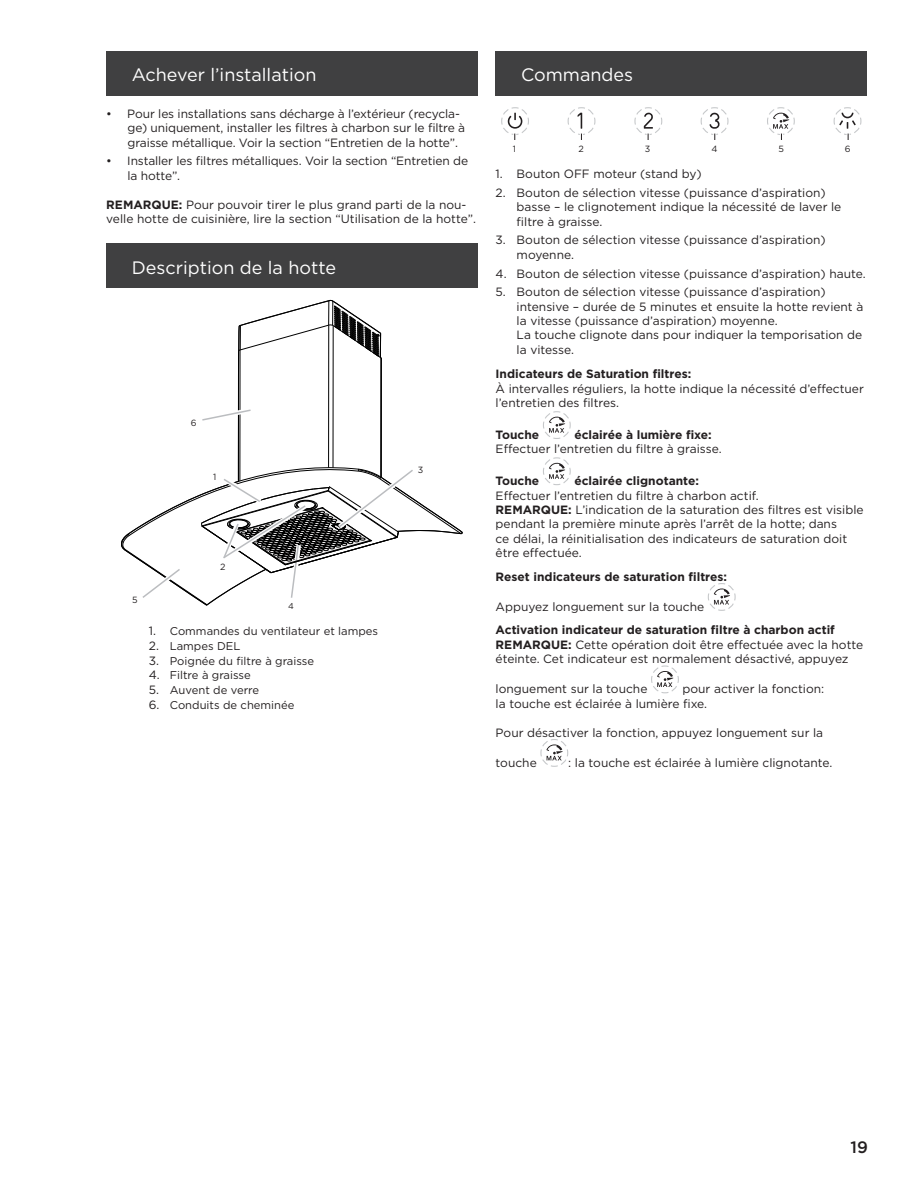
<style>
.page{position:relative;width:918px;height:1188px;background:#fff}
.page>*{position:absolute;margin:0;border:0;box-sizing:border-box;transform-origin:0 0}
.t1{font:18px "Gotham";color:#fff}
.t2{font:500 16.5px "Gotham";color:#231f20}
.t3{font:12px/14.4px "Gotham";color:#231f20}
.t4{font:700 12px "Gotham";color:#231f20}
.t5{font:11.25px "Gotham";color:#231f20}
.t6{font:9px "Gotham";color:#231f20}
.t7{font:8.55px "Gotham";color:#231f20}
.s1{font-weight:700}
.s2{font-size:12px}
</style>
<div class="page">
<div style="left:106px;top:51px;width:372px;height:44px;background:#404041"></div>
<div style="left:106px;top:244px;width:372px;height:44px;background:#404041"></div>
<svg style="left:120px;top:243px;width:343px;height:363px"></svg>
<hr style="left:240px;top:350px;width:1px;height:131px;background:#000">
<hr style="left:333px;top:326px;width:1px;height:142px;background:#000">
<hr style="left:328px;top:325px;width:1px;height:143px;background:#000">
<hr style="left:238px;top:351px;width:1px;height:130px;background:#000">
<hr style="left:381px;top:358px;width:1px;height:119px;background:#000">
<svg style="left:238px;top:300px;width:144px;height:59px"></svg>
<svg style="left:198px;top:405px;width:58px;height:20px"></svg>
<svg style="left:120px;top:462px;width:343px;height:143px"></svg>
<div style="left:496px;top:51px;width:371px;height:44px;background:#404041"></div>
<svg style="left:501px;top:107px;width:28px;height:33px"></svg>
<svg style="left:567px;top:107px;width:29px;height:33px"></svg>
<svg style="left:833px;top:107px;width:29px;height:33px"></svg>
<svg style="left:767px;top:107px;width:28px;height:33px"></svg>
<svg style="left:700px;top:107px;width:29px;height:33px"></svg>
<svg style="left:634px;top:107px;width:29px;height:33px"></svg>
<svg style="left:543px;top:411px;width:28px;height:28px"></svg>
<svg style="left:543px;top:457px;width:28px;height:29px"></svg>
<svg style="left:707px;top:583px;width:29px;height:28px"></svg>
<svg style="left:651px;top:665px;width:28px;height:29px"></svg>
<svg style="left:540px;top:739px;width:29px;height:28px"></svg>
<h1 class="t1" style="left:132px;top:66px;width:186px">Achever l’installation</h1>
<p class="t3" style="left:127px;top:107px;width:339px">Pour les installations sans décharge à l’extérieur (recycla&shy;ge) uniquement, installer les filtres à charbon sur le filtre à graisse métallique. Voir la section “Entretien de la hotte”.</p>
<p class="t3" style="left:127px;top:155px;width:342px">Installer les filtres métalliques. Voir la section “Entretien de la hotte”.</p>
<p class="t3" style="left:106px;top:198px;width:371px"><span class="s1">REMARQUE:</span> Pour pouvoir tirer le plus grand parti de la nou&shy;velle hotte de cuisinière, lire la section “Utilisation de la hotte”.</p>
<h1 class="t1" style="left:132px;top:259px;width:206px">Description de la hotte</h1>
<p class="t6" style="left:191px;top:419px;width:7px">6</p>
<p class="t6" style="left:213px;top:473px;width:5px">1</p>
<p class="t6" style="left:132px;top:596px;width:7px">5</p>
<p class="t6" style="left:220px;top:562px;width:7px">2</p>
<p class="t7" style="left:288px;top:602px;width:7px">4</p>
<p class="t5" style="left:149px;top:626px;width:231px"><span class="s2">1.</span> Commandes du ventilateur et lampes</p>
<p class="t5" style="left:149px;top:641px;width:93px"><span class="s2">2.</span> Lampes DEL</p>
<p class="t5" style="left:149px;top:655px;width:167px"><span class="s2">3.</span> Poignée du filtre à graisse</p>
<p class="t5" style="left:149px;top:670px;width:104px"><span class="s2">4.</span> Filtre à graisse</p>
<p class="t5" style="left:149px;top:685px;width:112px"><span class="s2">5.</span> Auvent de verre</p>
<p class="t5" style="left:149px;top:700px;width:147px"><span class="s2">6.</span> Conduits de cheminée</p>
<p class="t6" style="left:418px;top:466px;width:7px">3</p>
<h1 class="t1" style="left:521px;top:66px;width:114px">Commandes</h1>
<p class="t6" style="left:513px;top:145px;width:5px">1</p>
<p class="t6" style="left:578px;top:145px;width:7px">2</p>
<p class="t6" style="left:645px;top:145px;width:7px">3</p>
<p class="t6" style="left:711px;top:145px;width:8px">4</p>
<p class="t6" style="left:778px;top:145px;width:7px">5</p>
<p class="t6" style="left:845px;top:145px;width:7px">6</p>
<p class="t3" style="left:496px;top:168px;width:208px">1. Bouton OFF moteur (stand by)</p>
<p class="t3" style="left:517px;top:186px;width:326px;text-indent:-21px">2. Bouton de sélection vitesse (puissance d’aspiration) basse – le clignotement indique la nécessité de laver le filtre à graisse.</p>
<p class="t3" style="left:517px;top:234px;width:311px;text-indent:-21px">3. Bouton de sélection vitesse (puissance d’aspiration) moyenne.</p>
<p class="t3" style="left:496px;top:267px;width:372px">4. Bouton de sélection vitesse (puissance d’aspiration) haute.</p>
<p class="t3" style="left:517px;top:286px;width:348px;text-indent:-21px">5. Bouton de sélection vitesse (puissance d’aspiration) intensive – durée de 5 minutes et ensuite la hotte revient à la vitesse (puissance d’aspiration) moyenne.<br>La touche clignote dans pour indiquer la temporisation de la vitesse.</p>
<p class="t4" style="left:496px;top:369px;width:197px">Indicateurs de Saturation filtres:</p>
<p class="t3" style="left:496px;top:382px;width:370px">À intervalles réguliers, la hotte indique la nécessité d’effectuer l’entretien des filtres.</p>
<p class="t4" style="left:496px;top:430px;width:45px">Touche</p>
<p class="t4" style="left:574px;top:430px;width:139px">éclairée à lumière fixe:</p>
<p class="t3" style="left:496px;top:443px;width:228px">Effectuer l’entretien du filtre à graisse.</p>
<p class="t4" style="left:496px;top:476px;width:45px">Touche</p>
<p class="t4" style="left:574px;top:476px;width:126px">éclairée clignotante:</p>
<p class="t3" style="left:496px;top:489px;width:369px">Effectuer l’entretien du filtre à charbon actif.<br><span class="s1">REMARQUE:</span> L’indication de la saturation des filtres est visible pendant la première minute après l’arrêt de la hotte; dans<br>ce délai, la réinitialisation des indicateurs de saturation doit être effectuée.</p>
<p class="t4" style="left:496px;top:571px;width:233px">Reset indicateurs de saturation filtres:</p>
<p class="t3" style="left:496px;top:600px;width:210px">Appuyez longuement sur la touche</p>
<p class="t3" style="left:496px;top:624px;width:369px"><span class="s1">Activation indicateur de saturation filtre à charbon actif<br>REMARQUE:</span> Cette opération doit être effectuée avec la hotte éteinte. Cet indicateur est normalement désactivé, appuyez</p>
<p class="t3" style="left:496px;top:683px;width:153px">longuement sur la touche</p>
<p class="t3" style="left:496px;top:683px;width:330px;text-indent:187px">pour activer la fonction: la touche est éclairée à lumière fixe.</p>
<p class="t3" style="left:496px;top:726px;width:329px">Pour désactiver la fonction, appuyez longuement sur la</p>
<p class="t3" style="left:496px;top:756px;width:43px">touche</p>
<p class="t3" style="left:568px;top:756px;width:266px">: la touche est éclairée à lumière clignotante.</p>
<h2 class="t2" style="left:850px;top:1141px;width:19px">19</h2>
</div>
